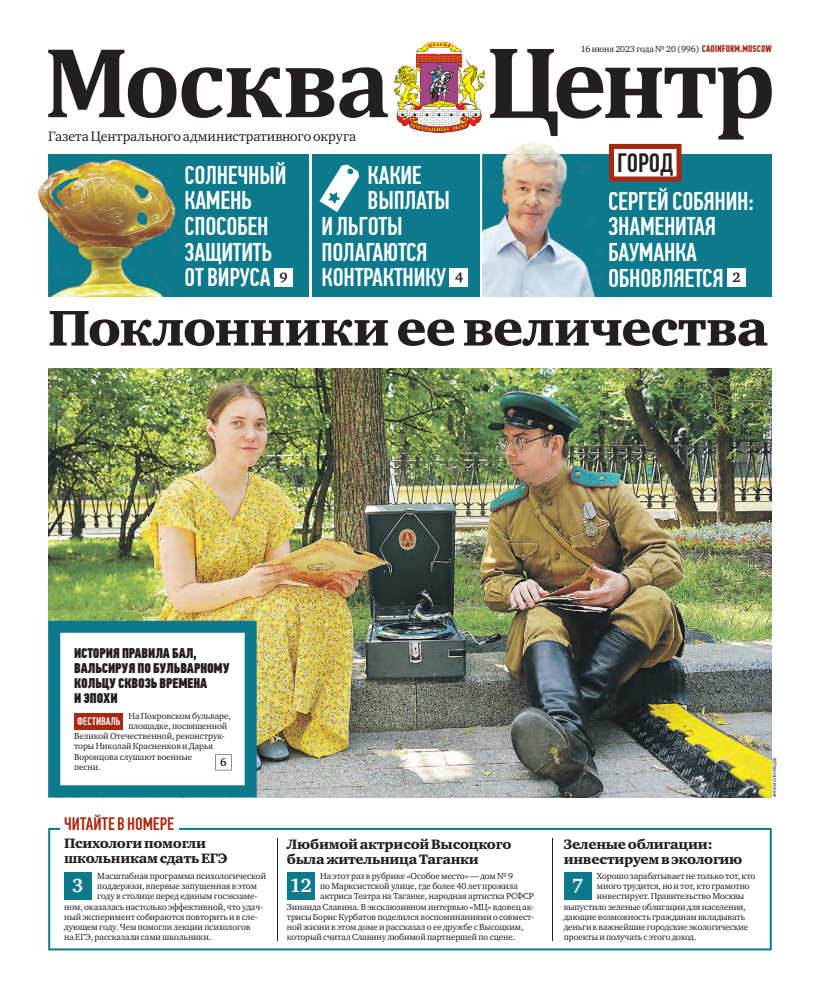
<style>
.page{position:relative;width:820px;height:993px;background:#fff}
.page>*{position:absolute;margin:0;border:0;box-sizing:border-box;transform-origin:0 0}
.t1{font:51.5px "Charter ITC Black";letter-spacing:-.015em;color:#231f20}
.t2{font:500 26.5px "PF Din Text Comp Pro";color:#231f20}
.t3{font:500 25.7px/25.7px "PF Din Text Comp Pro";letter-spacing:-.01em;color:#fff}
.t4{font:700 19.5px "Charter ITC";color:#fff}
.t5{font:500 18px "PF Din Text Comp Pro";color:#a82811}
.t6{font:14px/15px "Charter ITC Black";letter-spacing:-.02em;color:#231f20}
.t7{font:14px/15px "PF Din Text Comp Pro X Black";letter-spacing:-.01em;color:#231f20}
.t8{font:14px "Charter ITC";letter-spacing:.005em;color:#231f20}
.t9{font:700 11.1px "Charter ITC";color:#231f20}
.t10{font:500 11px "PF Din Text Comp Pro";letter-spacing:.005em;color:#fff}
.t11{font:9px "Charter ITC";letter-spacing:-.01em;color:#231f20}
.t12{font:4.5px "PF Din Text Pro";color:#231f20}
.s1{font-family:"PF Din Text Comp Pro";font-weight:700;font-size:9.7px;color:#a82811}
</style>
<div class="page">
<div style="left:48px;top:154px;width:723px;height:143px;background:#0c7a8c"></div>
<svg style="left:48px;top:50px;width:339px;height:68px"></svg>
<img style="left:48px;top:368px;width:723px;height:429px">
<div style="left:449px;top:268px;width:19px;height:18px;background:#fff"></div>
<div style="left:726px;top:268px;width:19px;height:18px;background:#fff"></div>
<hr style="left:309px;top:154px;width:2px;height:147px;background:#fff">
<hr style="left:480px;top:150px;width:2px;height:151px;background:#fff">
<svg style="left:48px;top:620px;width:208px;height:177px"></svg>
<svg style="left:215px;top:754px;width:16px;height:16px"></svg>
<div style="left:74px;top:712px;width:49px;height:16px;background:#a82811"></div>
<svg style="left:394px;top:42px;width:377px;height:139px"></svg>
<div style="left:274px;top:268px;width:18px;height:18px;background:#fff"></div>
<svg style="left:48px;top:827px;width:723px;height:123px"></svg>
<div style="left:64px;top:871px;width:28px;height:28px;background:#0c7a8c"></div>
<div style="left:60px;top:813px;width:119px;height:21px;background:#fff"></div>
<hr style="left:277px;top:837px;width:1px;height:102px;background:#231f20">
<hr style="left:552px;top:837px;width:1px;height:102px;background:#231f20">
<div style="left:563px;top:871px;width:28px;height:28px;background:#0c7a8c"></div>
<div style="left:287px;top:871px;width:27px;height:28px;background:#0c7a8c"></div>
<img style="left:482px;top:139px;width:129px;height:158px">
<img style="left:609px;top:188px;width:2px;height:22px">
<img style="left:608px;top:217px;width:3px;height:18px">
<svg style="left:609px;top:243px;width:2px;height:18px"></svg>
<svg style="left:609px;top:268px;width:2px;height:19px"></svg>
<img style="left:608px;top:144px;width:3px;height:37px">
<img style="left:37px;top:177px;width:11px;height:41px">
<img style="left:48px;top:154px;width:138px;height:143px">
<svg style="left:185px;top:162px;width:1px;height:22px"></svg>
<svg style="left:185px;top:191px;width:1px;height:18px"></svg>
<svg style="left:185px;top:217px;width:1px;height:18px"></svg>
<svg style="left:185px;top:242px;width:1px;height:44px"></svg>
<svg style="left:319px;top:164px;width:40px;height:48px"></svg>
<h3 class="t8" style="left:48px;top:127px;width:309px">Газета Центрального административного округа</h3>
<h3 class="t3" style="left:184px;top:164px;width:105px">СОЛНЕЧНЫЙ<br>КАМЕНЬ<br>СПОСОБЕН<br>ЗАЩИТИТЬ<br>ОТ ВИРУСА <sup>9</sup></h3>
<h3 class="t3" style="left:367px;top:164px;width:55px">КАКИЕ</h3>
<h3 class="t3" style="left:367px;top:190px;width:84px">ВЫПЛАТЫ</h3>
<h3 class="t3" style="left:321px;top:216px;width:83px">И ЛЬГОТЫ</h3>
<h3 class="t3" style="left:321px;top:241px;width:107px">ПОЛАГАЮТСЯ</h3>
<h3 class="t3" style="left:321px;top:267px;width:143px">КОНТРАКТНИКУ <sup>4</sup></h3>
<p class="t11" style="left:580px;top:43px;width:192px">16 июня 2023 года № 20 (996) <span class="s1">CAOINFORM.MOSCOW</span></p>
<h2 class="t2" style="left:616px;top:152px;width:58px">ГОРОД</h2>
<h3 class="t3" style="left:607px;top:190px;width:147px">СЕРГЕЙ СОБЯНИН:<br>ЗНАМЕНИТАЯ<br>БАУМАНКА<br>ОБНОВЛЯЕТСЯ <sup>2</sup></h3>
<h1 class="t1" style="left:48px;top:296px;width:721px">Поклонники ее величества</h1>
<h3 class="t7" style="left:74px;top:646px;width:157px">ИСТОРИЯ ПРАВИЛА БАЛ,<br>ВАЛЬСИРУЯ ПО БУЛЬВАРНОМУ<br>КОЛЬЦУ СКВОЗЬ ВРЕМЕНА<br>И ЭПОХИ</h3>
<p class="t11" style="left:128px;top:709px;width:104px">На Покровском бульваре,</p>
<p class="t11" style="left:128px;top:720px;width:100px">площадке, посвященной</p>
<p class="t11" style="left:74px;top:730px;width:152px">Великой Отечественной, реконструк-</p>
<p class="t11" style="left:74px;top:740px;width:140px">торы Николай Красненков и Дарья</p>
<p class="t11" style="left:74px;top:750px;width:119px">Воронцова слушают военные</p>
<p class="t11" style="left:74px;top:760px;width:28px">песни.</p>
<p class="t10" style="left:77px;top:716px;width:45px">ФЕСТИВАЛЬ</p>
<p class="t9" style="left:220px;top:755px;width:8px">6</p>
<h3 class="t5" style="left:64px;top:816px;width:111px">ЧИТАЙТЕ В НОМЕРЕ</h3>
<h3 class="t6" style="left:64px;top:835px;width:165px">Психологи помогли школьникам сдать ЕГЭ</h3>
<p class="t11" style="left:97px;top:870px;width:170px">Масштабная программа психологической</p>
<p class="t11" style="left:97px;top:880px;width:161px">поддержки, впервые запущенная в этом</p>
<p class="t11" style="left:97px;top:890px;width:161px">году в столице перед единым госэкзаме-</p>
<p class="t11" style="left:64px;top:900px;width:200px">ном, оказалась настолько эффективной, что удач-</p>
<p class="t11" style="left:64px;top:910px;width:195px">ный эксперимент собираются повторить и в сле-</p>
<p class="t11" style="left:64px;top:920px;width:188px">дующем году. Чем помогли лекции психологов</p>
<p class="t11" style="left:64px;top:931px;width:149px">на ЕГЭ, рассказали сами школьники.</p>
<h3 class="t4" style="left:72px;top:873px;width:13px">3</h3>
<h3 class="t6" style="left:287px;top:836px;width:226px">Любимой актрисой Высоцкого была жительница Таганки</h3>
<p class="t11" style="left:320px;top:870px;width:194px">На этот раз в рубрике «Особое место» — дом № 9</p>
<p class="t11" style="left:320px;top:880px;width:199px">по Марксистской улице, где более 40 лет прожила</p>
<p class="t11" style="left:320px;top:890px;width:215px">актриса Театра на Таганке, народная артистка РСФСР</p>
<p class="t11" style="left:287px;top:900px;width:248px">Зинаида Славина. В эксклюзивном интервью «МЦ» вдовец ак-</p>
<p class="t11" style="left:287px;top:910px;width:249px">трисы Борис Курбатов поделился воспоминаниями о совмест-</p>
<p class="t11" style="left:287px;top:920px;width:238px">ной жизни в этом доме и рассказал о ее дружбе с Высоцким,</p>
<p class="t11" style="left:287px;top:931px;width:230px">который считал Славину любимой партнершей по сцене.</p>
<h3 class="t4" style="left:290px;top:873px;width:23px">12</h3>
<h3 class="t6" style="left:563px;top:836px;width:180px">Зеленые облигации: инвестируем в экологию</h3>
<p class="t11" style="left:596px;top:870px;width:160px">Хорошо зарабатывает не только тот, кто</p>
<p class="t11" style="left:596px;top:880px;width:154px">много трудится, но и тот, кто грамотно</p>
<p class="t11" style="left:596px;top:890px;width:149px">инвестирует. Правительство Москвы</p>
<p class="t11" style="left:563px;top:900px;width:184px">выпустило зеленые облигации для населения,</p>
<p class="t11" style="left:563px;top:910px;width:183px">дающие возможность гражданам вкладывать</p>
<p class="t11" style="left:563px;top:920px;width:186px">деньги в важнейшие городские экологические</p>
<p class="t11" style="left:563px;top:931px;width:134px">проекты и получать с этого доход.</p>
<h3 class="t4" style="left:571px;top:873px;width:13px">7</h3>
<p class="t12" style="left:772px;top:797px;width:42px;rotate:-90deg">АННА МАЛАКМАДЗЕ</p>
</div>
